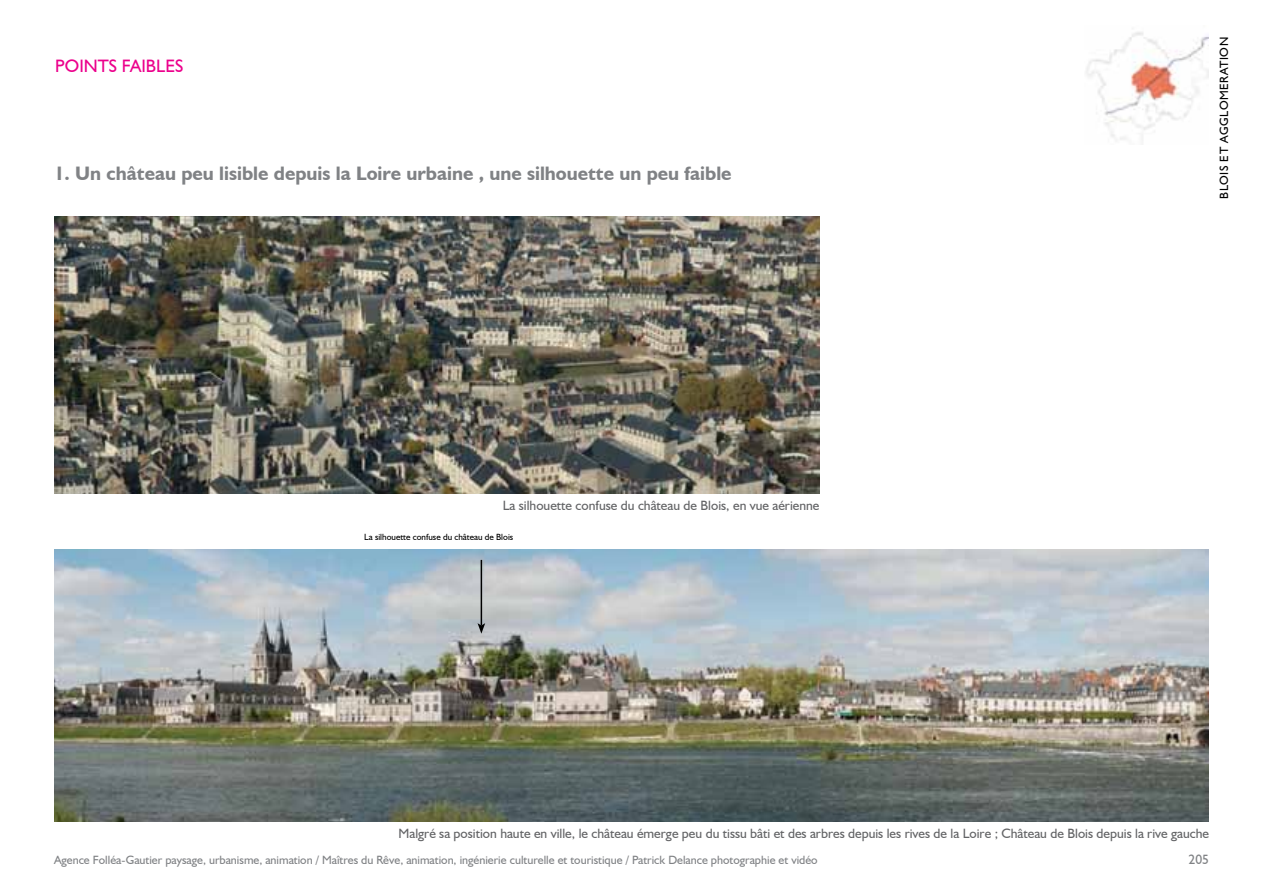
<style>
.page{position:relative;width:1263px;height:893px;background:#fff}
.page>*{position:absolute;margin:0;border:0;box-sizing:border-box;transform-origin:0 0}
.t1{font:700 19.5px "Humanist 521 BT";color:#808285}
.t2{font:18px "Humanist 521 BT";color:#ec008c}
.t3{font:13.5px "Humanist 521 BT";color:#636466}
.t4{font:13.5px "Humanist 521 BT";color:#808285}
.t5{font:12px "Humanist 521 BT";color:#808285}
.t6{font:12px "Humanist 521 BT";color:#000}
.t7{font:9px "Humanist 521 BT";color:#000}
</style>
<div class="page">
<img style="left:1086px;top:32px;width:123px;height:109px">
<img style="left:54px;top:216px;width:765px;height:277px">
<img style="left:55px;top:550px;width:1154px;height:272px">
<hr style="left:481px;top:560px;width:1px;height:65px;background:#000">
<svg style="left:477px;top:623px;width:8px;height:11px"></svg>
<h2 class="t2" style="left:55px;top:55px;width:130px">Points faibles</h2>
<h1 class="t1" style="left:54px;top:161px;width:679px">1. Un château peu lisible depuis la Loire urbaine , une silhouette un peu faible</h1>
<p class="t6" style="left:1216px;top:199px;width:162px;rotate:-90deg">BLOIS ET AGGLOMERATION</p>
<p class="t3" style="left:503px;top:497px;width:318px">La silhouette confuse du château de Blois, en vue aérienne</p>
<p class="t7" style="left:364px;top:531px;width:150px">La silhouette confuse du château de Blois</p>
<p class="t3" style="left:399px;top:825px;width:812px">Malgré sa position haute en ville, le château émerge peu du tissu bâti et des arbres depuis les rives de la Loire ; Château de Blois depuis la rive gauche</p>
<p class="t5" style="left:54px;top:853px;width:765px">Agence Folléa-Gautier paysage, urbanisme, animation / Maîtres du Rêve, animation, ingénierie culturelle et touristique / Patrick Delance photographie et vidéo</p>
<p class="t4" style="left:1188px;top:851px;width:22px">205</p>
</div>
